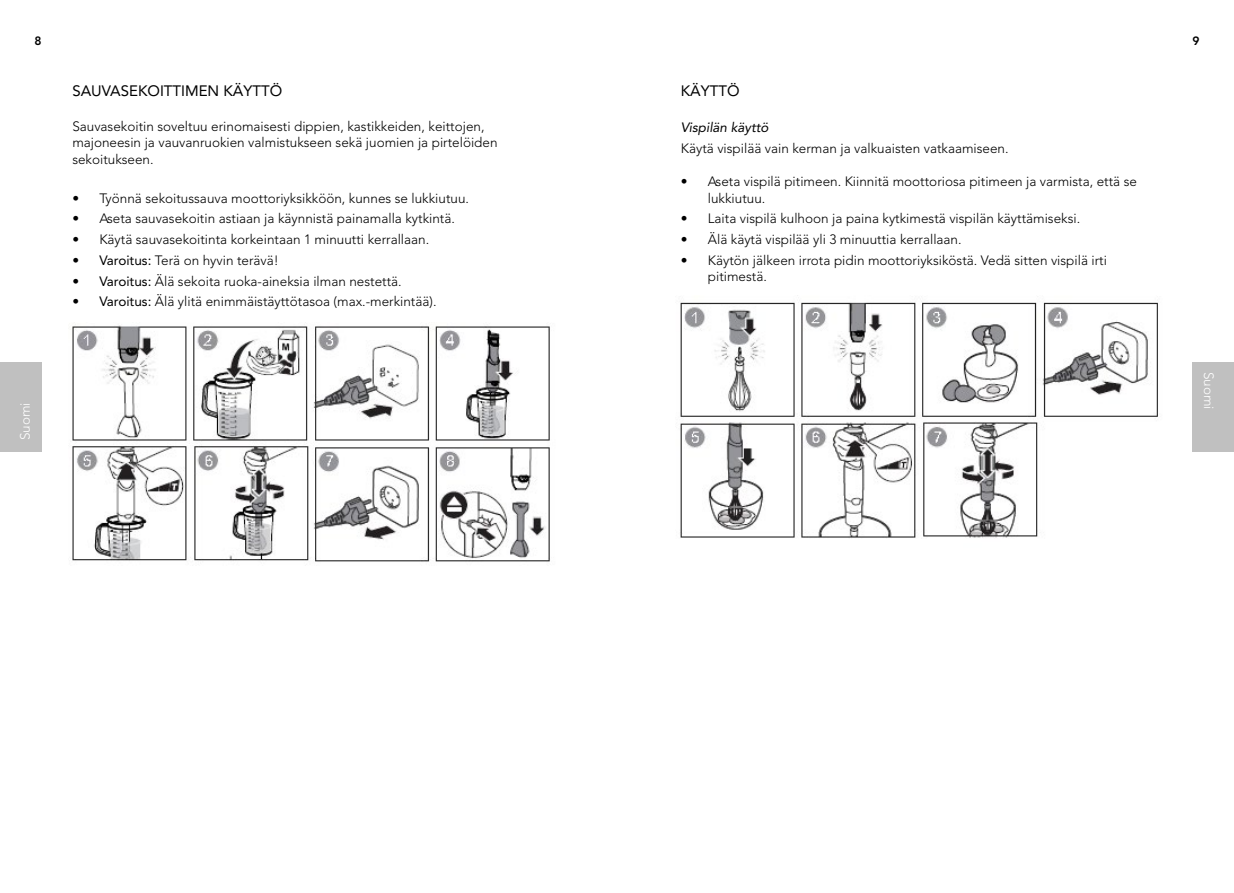
<style>
.page{position:relative;width:1234px;height:893px;background:#fff}
.page>*{position:absolute;margin:0;border:0;box-sizing:border-box;transform-origin:0 0}
.t1{font:15px "Avenir LT Pro";color:#000}
.t2{font:300 13.5px/16.5px "Avenir LT Pro";color:#000}
.t3{font:italic 13.5px "Avenir LT Pro";color:#000}
.t4{font:300 13.5px "Avenir LT Pro";color:#fff}
.t5{font:800 12px "Avenir LT Pro";color:#000}
.s1{font-weight:400}
</style>
<div class="page">
<div style="left:1192px;top:363px;width:41px;height:89px;background:#c0c0c0"></div>
<div style="left:0;top:363px;width:41px;height:89px;background:#c0c0c0"></div>
<img style="left:70px;top:324px;width:480px;height:238px">
<img style="left:680px;top:301px;width:478px;height:237px">
<p class="t5" style="left:34px;top:33px;width:9px">8</p>
<p class="t5" style="left:1192px;top:33px;width:9px">9</p>
<p class="t1" style="left:72px;top:82px;width:211px">SAUVASEKOITTIMEN KÄYTTÖ</p>
<p class="t2" style="left:72px;top:118px;width:426px">Sauvasekoitin soveltuu erinomaisesti dippien, kastikkeiden, keittojen, majoneesin ja vauvanruokien valmistukseen sekä juomien ja pirtelöiden sekoitukseen.</p>
<p class="t2" style="left:72px;top:190px;width:398px">• Työnnä sekoitussauva moottoriyksikköön, kunnes se lukkiutuu.</p>
<p class="t2" style="left:72px;top:211px;width:384px">• Aseta sauvasekoitin astiaan ja käynnistä painamalla kytkintä.</p>
<p class="t2" style="left:72px;top:231px;width:358px">• Käytä sauvasekoitinta korkeintaan 1 minuutti kerrallaan.</p>
<p class="t2" style="left:72px;top:252px;width:208px"><span class="s1">• Varoitus:</span> Terä on hyvin terävä!</p>
<p class="t2" style="left:72px;top:273px;width:331px"><span class="s1">• Varoitus:</span> Älä sekoita ruoka-aineksia ilman nestettä.</p>
<p class="t2" style="left:72px;top:293px;width:365px"><span class="s1">• Varoitus:</span> Älä ylitä enimmäistäyttötasoa (max.-merkintää).</p>
<p class="t1" style="left:680px;top:82px;width:60px">KÄYTTÖ</p>
<p class="t3" style="left:680px;top:119px;width:89px">Vispilän käyttö</p>
<p class="t2" style="left:680px;top:140px;width:329px">Käytä vispilää vain kerman ja valkuaisten vatkaamiseen.</p>
<p class="t2" style="left:707px;top:173px;width:430px;text-indent:-27px">• Aseta vispilä pitimeen. Kiinnitä moottoriosa pitimeen ja varmista, että se lukkiutuu.</p>
<p class="t2" style="left:680px;top:210px;width:401px">• Laita vispilä kulhoon ja paina kytkimestä vispilän käyttämiseksi.</p>
<p class="t2" style="left:680px;top:231px;width:282px">• Älä käytä vispilää yli 3 minuuttia kerrallaan.</p>
<p class="t2" style="left:707px;top:252px;width:400px;text-indent:-27px">• Käytön jälkeen irrota pidin moottoriyksiköstä. Vedä sitten vispilä irti pitimestä.</p>
<p class="t4" style="left:17px;top:440px;width:39px;rotate:-90deg">Suomi</p>
<p class="t4" style="left:1216px;top:372px;width:39px;rotate:90deg">Suomi</p>
</div>
